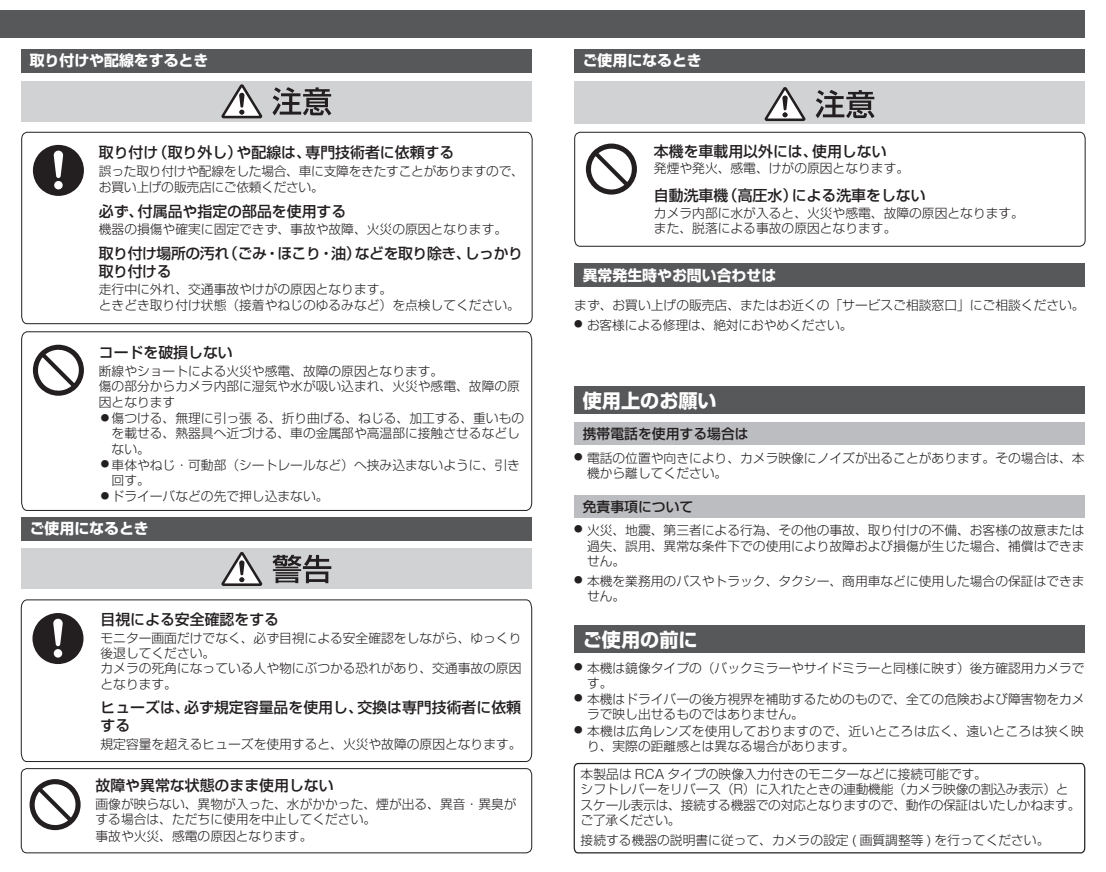
<style>
.page{position:relative;width:1106px;height:872px;background:#fff}
.page>*{position:absolute;margin:0;border:0;box-sizing:border-box;transform-origin:0 0}
.t1{font:700 19.2px "Shin Go Pro";color:#fff}
.t2{font:500 14.85px/17.9px "Shin Go Pro";color:#231f20}
.t3{font:700 14.85px "Shin Go Pro";color:#fff}
.t4{font:500 14.85px/17.9px "Shin Go Pro";letter-spacing:-.03em;color:#231f20}
.t5{font:500 13.8px "Shin Go Pro";color:#231f20}
.t6{font:300 12.75px/15.3px "Shin Go Pro";color:#231f20}
.t7{font:300 12.75px/15.3px "Shin Go Pro";letter-spacing:-.02em;color:#231f20}
.t8{font:300 12.75px/15.3px "Shin Go Pro";letter-spacing:.025em;color:#231f20}
.t9{font:300 8.55px "Shin Go Pro";color:#231f20}
</style>
<div class="page">
<div style="left:574px;top:49px;width:510px;height:23px;background:#57585a"></div>
<div style="left:574px;top:81px;width:510px;height:42px;background:#d1d2d4"></div>
<svg style="left:586px;top:144px;width:51px;height:51px"></svg>
<div style="left:574px;top:132px;width:511px;height:115px;border:1px solid #231f20;border-radius:6px"></div>
<div style="left:574px;top:264px;width:510px;height:23px;background:#57585a"></div>
<div style="left:574px;top:386px;width:510px;height:28px;background:#57585a"></div>
<div style="left:574px;top:423px;width:510px;height:22px;background:#bcbdc0"></div>
<div style="left:574px;top:495px;width:510px;height:23px;background:#bcbdc0"></div>
<div style="left:574px;top:625px;width:510px;height:28px;background:#57585a"></div>
<svg style="left:573px;top:762px;width:512px;height:92px"></svg>
<div style="left:0;top:11px;width:1084px;height:27px;background:#57585a"></div>
<div style="left:21px;top:49px;width:510px;height:23px;background:#57585a"></div>
<div style="left:21px;top:81px;width:511px;height:40px;background:#d1d2d4"></div>
<svg style="left:21px;top:131px;width:512px;height:193px"></svg>
<svg style="left:21px;top:331px;width:511px;height:180px"></svg>
<div style="left:21px;top:517px;width:510px;height:23px;background:#57585a"></div>
<div style="left:21px;top:548px;width:511px;height:41px;background:#d1d2d4"></div>
<svg style="left:221px;top:84px;width:41px;height:34px"></svg>
<svg style="left:272px;top:87px;width:59px;height:28px"></svg>
<svg style="left:221px;top:552px;width:41px;height:34px"></svg>
<svg style="left:272px;top:554px;width:59px;height:29px"></svg>
<svg style="left:20px;top:599px;width:512px;height:163px"></svg>
<svg style="left:30px;top:779px;width:51px;height:51px"></svg>
<div style="left:21px;top:768px;width:511px;height:85px;border:1px solid #231f20;border-radius:6px"></div>
<svg style="left:764px;top:87px;width:41px;height:34px"></svg>
<svg style="left:815px;top:90px;width:59px;height:28px"></svg>
<p class="t3" style="left:30px;top:49px;width:180px">取り付けや配線をするとき</p>
<p class="t2" style="left:99px;top:142px;width:357px">取り付け（取り外し）や配線は、専門技術者に依頼する</p>
<p class="t7" style="left:99px;top:162px;width:426px">誤った取り付けや配線をした場合、車に支障をきたすことがありますので、お買い上げの販売店にご依頼ください。</p>
<p class="t2" style="left:99px;top:200px;width:249px">必ず、付属品や指定の部品を使用する</p>
<p class="t6" style="left:99px;top:219px;width:410px">機器の損傷や確実に固定できず、事故や故障、火災の原因となります。</p>
<p class="t4" style="left:99px;top:243px;width:426px">取り付け場所の汚れ（ごみ・ほこり・油）などを取り除き、しっかり取り付ける</p>
<p class="t6" style="left:99px;top:280px;width:422px;line-height:15.9px">走行中に外れ、交通事故やけがの原因となります。<br>ときどき取り付け状態（接着やねじのゆるみなど）を点検してください。</p>
<p class="t2" style="left:99px;top:341px;width:135px">コードを破損しない</p>
<p class="t6" style="left:99px;top:362px;width:422px">断線やショートによる火災や感電、故障の原因となります。<br>傷の部分からカメラ内部に湿気や水が吸い込まれ、火災や感電、故障の原因となります</p>
<p class="t6" style="left:112px;top:409px;width:414px">傷つける、無理に引っ張 る、折り曲げる、ねじる、加工する、重いものを載せる、熱器具へ近づける、車の金属部や高温部に接触させるなどしない。<br>車体やねじ・可動部（シートレールなど）へ挟み込まないように、引き回す。<br>ドライーバなどの先で押し込まない。</p>
<p class="t3" style="left:30px;top:517px;width:121px">ご使用になるとき</p>
<p class="t9" style="left:101px;top:410px;width:10px">●</p>
<p class="t9" style="left:101px;top:457px;width:10px">●</p>
<p class="t9" style="left:101px;top:489px;width:10px">●</p>
<p class="t2" style="left:100px;top:608px;width:180px">目視による安全確認をする</p>
<p class="t6" style="left:100px;top:629px;width:422px">モニター画面だけでなく、必ず目視による安全確認をしながら、ゆっくり後退してください。<br>カメラの死角になっている人や物にぶつかる恐れがあり、交通事故の原因となります。</p>
<p class="t2" style="left:100px;top:696px;width:422px">ヒューズは、必ず規定容量品を使用し、交換は専門技術者に依頼する</p>
<p class="t6" style="left:100px;top:734px;width:422px">規定容量を超えるヒューズを使用すると、火災や故障の原因となります。</p>
<p class="t2" style="left:95px;top:774px;width:240px">故障や異常な状態のまま使用しない</p>
<p class="t6" style="left:95px;top:795px;width:422px">画像が映らない、異物が入った、水がかかった、煙が出る、異音・異臭がする場合は、ただちに使用を中止してください。</p>
<p class="t6" style="left:95px;top:826px;width:218px">事故や火災、感電の原因となります。</p>
<p class="t3" style="left:583px;top:49px;width:121px">ご使用になるとき</p>
<p class="t2" style="left:654px;top:140px;width:234px">本機を車載用以外には、使用しない</p>
<p class="t6" style="left:654px;top:159px;width:257px">発煙や発火、感電、けがの原因となります。</p>
<p class="t2" style="left:654px;top:184px;width:273px">自動洗車機（高圧水）による洗車をしない</p>
<p class="t6" style="left:654px;top:203px;width:371px;line-height:15.9px">カメラ内部に水が入ると、火災や感電、故障の原因となります。また、脱落による事故の原因となります。</p>
<p class="t3" style="left:583px;top:264px;width:195px">異常発生時やお問い合わせは</p>
<p class="t6" style="left:574px;top:296px;width:512px">まず、お買い上げの販売店、またはお近くの「サービスご相談窓口」にご相談ください。</p>
<p class="t9" style="left:574px;top:317px;width:10px">●</p>
<p class="t6" style="left:587px;top:316px;width:267px">お客様による修理は、絶対におやめください。</p>
<h1 class="t1" style="left:583px;top:385px;width:135px">使用上のお願い</h1>
<p class="t5" style="left:583px;top:422px;width:167px">携帯電話を使用する場合は</p>
<p class="t6" style="left:587px;top:448px;width:499px;text-indent:-13px"><sup>●</sup> 電話の位置や向きにより、カメラ映像にノイズが出ることがあります。その場合は、本機から離してください。</p>
<p class="t5" style="left:583px;top:495px;width:112px">免責事項について</p>
<p class="t6" style="left:587px;top:521px;width:499px;text-align:justify;text-indent:-13px"><sup>●</sup> 火災、地震、第三者による行為、その他の事故、取り付けの不備、お客様の故意または過失、誤用、異常な条件下での使用により故障および損傷が生じた場合、補償はできません。</p>
<p class="t6" style="left:587px;top:572px;width:499px;text-indent:-13px"><sup>●</sup> 本機を業務用のバスやトラック、タクシー、商用車などに使用した場合の保証はできません。</p>
<h1 class="t1" style="left:583px;top:624px;width:116px">ご使用の前に</h1>
<p class="t6" style="left:587px;top:659px;width:499px;text-indent:-13px"><sup>●</sup> 本機は鏡像タイプの（バックミラーやサイドミラーと同様に映す）後方確認用カメラです。</p>
<p class="t6" style="left:587px;top:690px;width:499px;text-indent:-13px"><sup>●</sup> 本機はドライバーの後方視界を補助するためのもので、全ての危険および障害物をカメラで映し出せるものではありません。</p>
<p class="t8" style="left:587px;top:722px;width:498px;text-indent:-13px"><sup>●</sup> 本機は広角レンズを使用しておりますので、近いところは広く、遠いところは狭く映り、実際の距離感とは異なる場合があります。</p>
<p class="t7" style="left:580px;top:765px;width:501px">本製品は RCA タイプの映像入力付きのモニターなどに接続可能です。<br>シフトレバーをリバース（R）に入れたときの連動機能（カメラ映像の割込み表示）とスケール表示は、接続する機器での対応となりますので、動作の保証はいたしかねます。ご了承ください。</p>
<p class="t6" style="left:580px;top:831px;width:470px">接続する機器の説明書に従って、カメラの設定 ( 画質調整等 ) を行ってください。</p>
</div>
